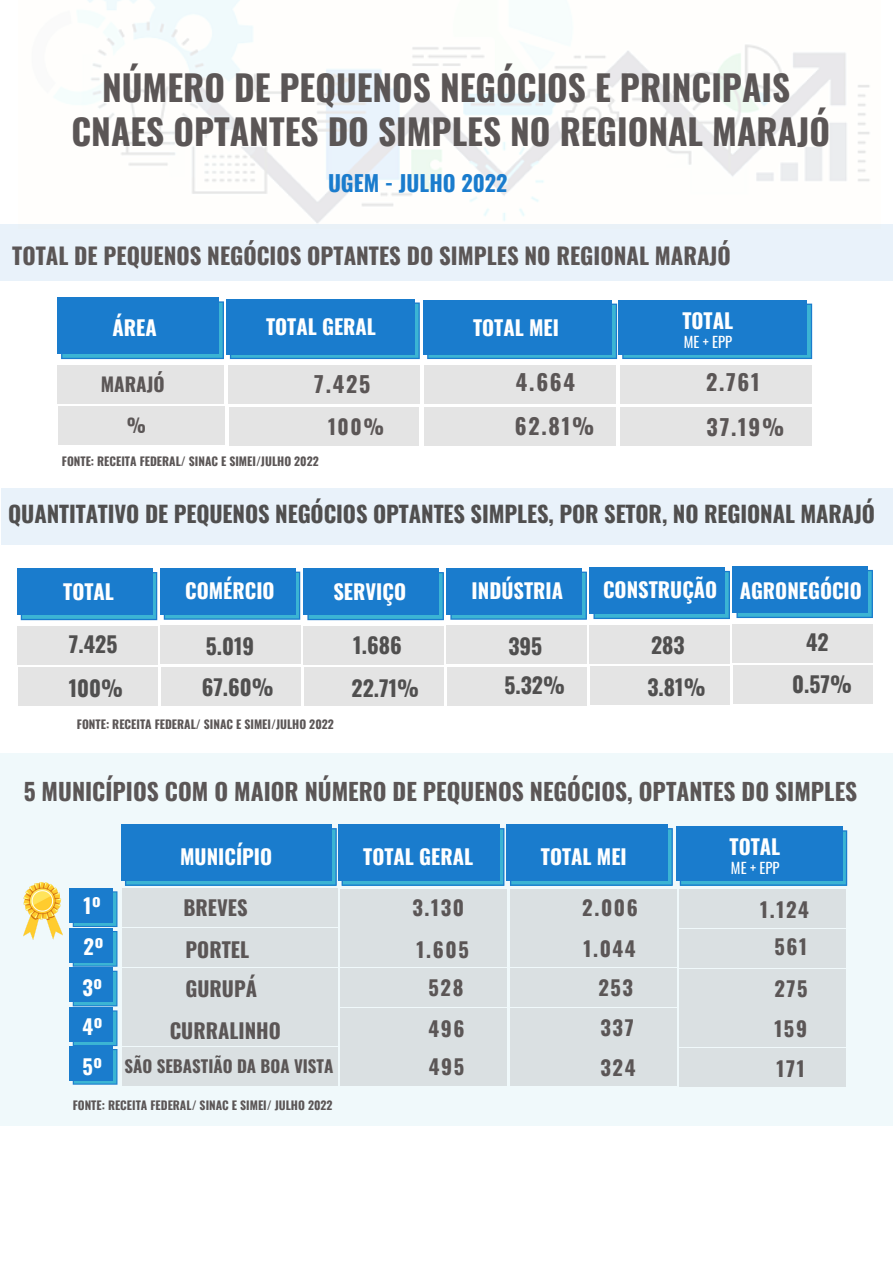
<style>
.page{position:relative;width:893px;height:1263px;background:#fff}
.page>*{position:absolute;margin:0;border:0;box-sizing:border-box;transform-origin:0 0}
.t1{font:700 35.25px/44px "Oswald";color:#5b5656;text-align:center}
.t2{font:700 23.48px "Oswald";color:#5b5656}
.t3{font:700 22.73px "Oswald";color:#5b5656}
.t4{font:700 22.5px "Oswald";letter-spacing:-.005em;color:#504f4f}
.t5{font:700 22.05px/43.7px "Oswald";letter-spacing:.08em;color:#5b5656}
.t6{font:700 22.05px "Oswald";color:#1a7ccd}
.t7{font:700 21.75px "Oswald";color:#504f4f}
.t8{font:700 20.55px/41.1px "Oswald";color:#fff}
.t9{font:700 20.55px/39.7px "Oswald";letter-spacing:.08em;color:#5b5656}
.t10{font:700 20.55px/41.9px "Oswald";color:#5b5656}
.t11{font:700 19.05px "Oswald";color:#5b5656}
.t12{font:700 16.88px "Oswald";color:#5b5656}
.t13{font:14.7px "Oswald";color:#fff}
.t14{font:700 11.77px "Oswald";color:#5b5656}
</style>
<div class="page">
<img style="left:19px;top:0;width:861px;height:225px">
<div style="left:0;top:225px;width:893px;height:56px;background:#e9f2fa"></div>
<div style="left:58px;top:406px;width:167px;height:39px;background:#e4e4e4"></div>
<svg style="left:61px;top:301px;width:163px;height:58px"></svg>
<div style="left:57px;top:298px;width:162px;height:56px;background:#1a7ccd"></div>
<svg style="left:230px;top:302px;width:190px;height:57px"></svg>
<div style="left:226px;top:299px;width:189px;height:55px;background:#1a7ccd"></div>
<div style="left:423px;top:300px;width:189px;height:54px;background:#1a7ccd"></div>
<svg style="left:427px;top:304px;width:385px;height:55px"></svg>
<div style="left:618px;top:300px;width:189px;height:54px;background:#1a7ccd"></div>
<div style="left:57px;top:365px;width:167px;height:39px;background:#e4e4e4"></div>
<div style="left:228px;top:365px;width:192px;height:39px;background:#e4e4e4"></div>
<div style="left:229px;top:407px;width:189px;height:39px;background:#e4e4e4"></div>
<div style="left:424px;top:365px;width:191px;height:39px;background:#e4e4e4"></div>
<div style="left:424px;top:407px;width:191px;height:39px;background:#e4e4e4"></div>
<div style="left:621px;top:365px;width:191px;height:39px;background:#e4e4e4"></div>
<div style="left:621px;top:407px;width:191px;height:39px;background:#e4e4e4"></div>
<div style="left:0;top:753px;width:893px;height:373px;background:#f0f9fb"></div>
<div style="left:121px;top:824px;width:211px;height:57px;background:#1a7ccd"></div>
<svg style="left:125px;top:828px;width:379px;height:58px"></svg>
<div style="left:338px;top:824px;width:161px;height:57px;background:#1a7ccd"></div>
<svg style="left:510px;top:828px;width:163px;height:58px"></svg>
<div style="left:506px;top:824px;width:162px;height:57px;background:#1a7ccd"></div>
<svg style="left:680px;top:830px;width:167px;height:56px"></svg>
<div style="left:676px;top:827px;width:166px;height:54px;background:#1a7ccd"></div>
<div style="left:70px;top:888px;width:43px;height:35px;background:#1a7ccd"></div>
<div style="left:123px;top:888px;width:215px;height:39px;background:#dae0e2"></div>
<div style="left:70px;top:928px;width:43px;height:34px;background:#1a7ccd"></div>
<div style="left:70px;top:967px;width:43px;height:35px;background:#1a7ccd"></div>
<div style="left:70px;top:1007px;width:43px;height:35px;background:#1a7ccd"></div>
<svg style="left:73px;top:891px;width:44px;height:194px"></svg>
<div style="left:70px;top:1046px;width:43px;height:34px;background:#1a7ccd"></div>
<div style="left:123px;top:928px;width:215px;height:39px;background:#dae0e2"></div>
<div style="left:123px;top:967px;width:215px;height:39px;background:#dae0e2"></div>
<div style="left:123px;top:1007px;width:215px;height:39px;background:#dae0e2"></div>
<div style="left:123px;top:1047px;width:215px;height:39px;background:#dae0e2"></div>
<div style="left:340px;top:889px;width:166px;height:38px;background:#dae0e2"></div>
<div style="left:340px;top:928px;width:166px;height:39px;background:#dae0e2"></div>
<div style="left:340px;top:968px;width:166px;height:39px;background:#dae0e2"></div>
<div style="left:340px;top:1008px;width:166px;height:39px;background:#dae0e2"></div>
<div style="left:340px;top:1047px;width:166px;height:39px;background:#dae0e2"></div>
<div style="left:510px;top:889px;width:166px;height:38px;background:#dae0e2"></div>
<div style="left:510px;top:928px;width:166px;height:39px;background:#dae0e2"></div>
<div style="left:510px;top:968px;width:166px;height:39px;background:#dae0e2"></div>
<div style="left:510px;top:1008px;width:166px;height:39px;background:#dae0e2"></div>
<div style="left:510px;top:1047px;width:166px;height:39px;background:#dae0e2"></div>
<div style="left:679px;top:889px;width:166px;height:39px;background:#dae0e2"></div>
<div style="left:679px;top:929px;width:166px;height:39px;background:#dae0e2"></div>
<div style="left:679px;top:969px;width:166px;height:38px;background:#dae0e2"></div>
<div style="left:679px;top:1008px;width:166px;height:39px;background:#dae0e2"></div>
<div style="left:679px;top:1048px;width:166px;height:39px;background:#dae0e2"></div>
<img style="left:24px;top:883px;width:38px;height:56px">
<div style="left:1px;top:488px;width:892px;height:56px;background:#e9f2fa"></div>
<div style="left:18px;top:667px;width:140px;height:39px;background:#e4e4e4"></div>
<svg style="left:21px;top:572px;width:136px;height:48px"></svg>
<div style="left:17px;top:568px;width:135px;height:47px;background:#1a7ccd"></div>
<div style="left:17px;top:626px;width:140px;height:39px;background:#e4e4e4"></div>
<div style="left:161px;top:667px;width:139px;height:39px;background:#e4e4e4"></div>
<svg style="left:164px;top:572px;width:136px;height:48px"></svg>
<div style="left:160px;top:568px;width:135px;height:47px;background:#1a7ccd"></div>
<div style="left:160px;top:625px;width:140px;height:39px;background:#e4e4e4"></div>
<div style="left:305px;top:667px;width:139px;height:39px;background:#e4e4e4"></div>
<svg style="left:307px;top:572px;width:137px;height:48px"></svg>
<div style="left:304px;top:568px;width:135px;height:47px;background:#1a7ccd"></div>
<div style="left:304px;top:626px;width:140px;height:39px;background:#e4e4e4"></div>
<div style="left:447px;top:667px;width:140px;height:39px;background:#e4e4e4"></div>
<svg style="left:450px;top:572px;width:137px;height:48px"></svg>
<div style="left:447px;top:568px;width:135px;height:47px;background:#1a7ccd"></div>
<div style="left:447px;top:625px;width:140px;height:39px;background:#e4e4e4"></div>
<div style="left:591px;top:666px;width:139px;height:39px;background:#e4e4e4"></div>
<svg style="left:593px;top:571px;width:137px;height:48px"></svg>
<div style="left:590px;top:567px;width:135px;height:47px;background:#1a7ccd"></div>
<div style="left:590px;top:625px;width:140px;height:38px;background:#e4e4e4"></div>
<div style="left:733px;top:665px;width:140px;height:39px;background:#e4e4e4"></div>
<svg style="left:736px;top:570px;width:137px;height:48px"></svg>
<div style="left:733px;top:566px;width:135px;height:47px;background:#1a7ccd"></div>
<div style="left:733px;top:624px;width:140px;height:38px;background:#e4e4e4"></div>
<h1 class="t1" style="left:71px;top:64px;width:760px">NÚMERO DE PEQUENOS NEGÓCIOS E PRINCIPAIS<br>CNAES OPTANTES DO SIMPLES NO REGIONAL MARAJÓ</h1>
<h3 class="t6" style="left:328px;top:166px;width:181px">UGEM - JULHO 2022</h3>
<h3 class="t3" style="left:12px;top:238px;width:720px">TOTAL DE PEQUENOS NEGÓCIOS OPTANTES DO SIMPLES NO REGIONAL MARAJÓ</h3>
<h3 class="t8" style="left:112px;top:307px;width:46px">ÁREA</h3>
<h3 class="t8" style="left:266px;top:305px;width:111px">TOTAL GERAL</h3>
<h3 class="t8" style="left:473px;top:307px;width:87px">TOTAL MEI</h3>
<h3 class="t8" style="left:682px;top:299px;width:52px">TOTAL</h3>
<p class="t13" style="left:683px;top:330px;width:50px">ME + EPP</p>
<h3 class="t11" style="left:101px;top:370px;width:65px">MARAJÓ</h3>
<h3 class="t5" style="left:314px;top:362px;width:57px">7.425</h3>
<h3 class="t9" style="left:328px;top:406px;width:58px">100%</h3>
<h3 class="t11" style="left:127px;top:410px;width:21px">%</h3>
<p class="t14" style="left:62px;top:452px;width:258px">FONTE: RECEITA FEDERAL/ SINAC E SIMEI/JULHO 2022</p>
<h3 class="t5" style="left:515px;top:360px;width:81px">4.664<br>62.81%</h3>
<h3 class="t5" style="left:706px;top:359px;width:80px;line-height:44.7px">2.761<br>37.19%</h3>
<h3 class="t4" style="left:8px;top:496px;width:868px">QUANTITATIVO DE PEQUENOS NEGÓCIOS OPTANTES SIMPLES, POR SETOR, NO REGIONAL MARAJÓ</h3>
<h3 class="t8" style="left:63px;top:570px;width:52px">TOTAL</h3>
<h3 class="t8" style="left:185px;top:569px;width:91px">COMÉRCIO</h3>
<h3 class="t8" style="left:333px;top:570px;width:74px">SERVIÇO</h3>
<h3 class="t8" style="left:471px;top:569px;width:93px">INDÚSTRIA</h3>
<h3 class="t8" style="left:603px;top:568px;width:116px">CONSTRUÇÃO</h3>
<h3 class="t8" style="left:739px;top:569px;width:124px">AGRONEGÓCIO</h3>
<h3 class="t7" style="left:69px;top:627px;width:50px">7.425</h3>
<h3 class="t7" style="left:206px;top:629px;width:50px">5.019</h3>
<h3 class="t7" style="left:353px;top:628px;width:50px">1.686</h3>
<h3 class="t7" style="left:508px;top:629px;width:35px">395</h3>
<h3 class="t7" style="left:651px;top:628px;width:35px">283</h3>
<h3 class="t7" style="left:806px;top:625px;width:24px">42</h3>
<h3 class="t7" style="left:69px;top:671px;width:56px">100%</h3>
<h3 class="t7" style="left:202px;top:670px;width:74px">67.60%</h3>
<h3 class="t7" style="left:351px;top:671px;width:69px">22.71%</h3>
<h3 class="t7" style="left:504px;top:668px;width:62px">5.32%</h3>
<h3 class="t7" style="left:647px;top:670px;width:60px">3.81%</h3>
<h3 class="t7" style="left:792px;top:667px;width:61px">0.57%</h3>
<p class="t14" style="left:77px;top:715px;width:258px">FONTE: RECEITA FEDERAL/ SINAC E SIMEI/JULHO 2022</p>
<h2 class="t2" style="left:24px;top:773px;width:835px">5 MUNICÍPIOS COM O MAIOR NÚMERO DE PEQUENOS NEGÓCIOS, OPTANTES DO SIMPLES</h2>
<h3 class="t8" style="left:82px;top:884px;width:23px">1º<br>2º<br>3º</h3>
<h3 class="t8" style="left:82px;top:1006px;width:22px;line-height:39.7px">4º<br>5º</h3>
<h3 class="t8" style="left:180px;top:835px;width:93px">MUNICÍPIO</h3>
<h3 class="t8" style="left:363px;top:835px;width:111px">TOTAL GERAL</h3>
<h3 class="t8" style="left:541px;top:835px;width:87px">TOTAL MEI</h3>
<h3 class="t10" style="left:183px;top:885px;width:67px">BREVES<br>PORTEL</h3>
<h3 class="t9" style="left:186px;top:968px;width:73px">GURUPÁ</h3>
<h3 class="t10" style="left:170px;top:1008px;width:113px">CURRALINHO</h3>
<h3 class="t12" style="left:125px;top:1053px;width:210px">SÃO SEBASTIÃO DA BOA VISTA</h3>
<h3 class="t9" style="left:412px;top:885px;width:58px;line-height:41.9px">3.130<br>1.605</h3>
<h3 class="t9" style="left:428px;top:966px;width:38px;line-height:40.8px">528<br>496</h3>
<h3 class="t9" style="left:429px;top:1045px;width:37px">495</h3>
<h3 class="t9" style="left:582px;top:886px;width:57px;line-height:41.3px">2.006<br>1.044</h3>
<h3 class="t9" style="left:598px;top:967px;width:39px;text-align:justify">253<br>337<br>324</h3>
<p class="t14" style="left:73px;top:1096px;width:261px">FONTE: RECEITA FEDERAL/ SINAC E SIMEI/ JULHO 2022</p>
<h3 class="t8" style="left:729px;top:826px;width:52px">TOTAL</h3>
<p class="t13" style="left:731px;top:857px;width:50px">ME + EPP</p>
<h3 class="t9" style="left:760px;top:890px;width:50px;line-height:37.4px;text-align:center">1.124<br>561</h3>
<h3 class="t9" style="left:774px;top:968px;width:35px;text-align:justify">275<br>159<br>171</h3>
</div>
